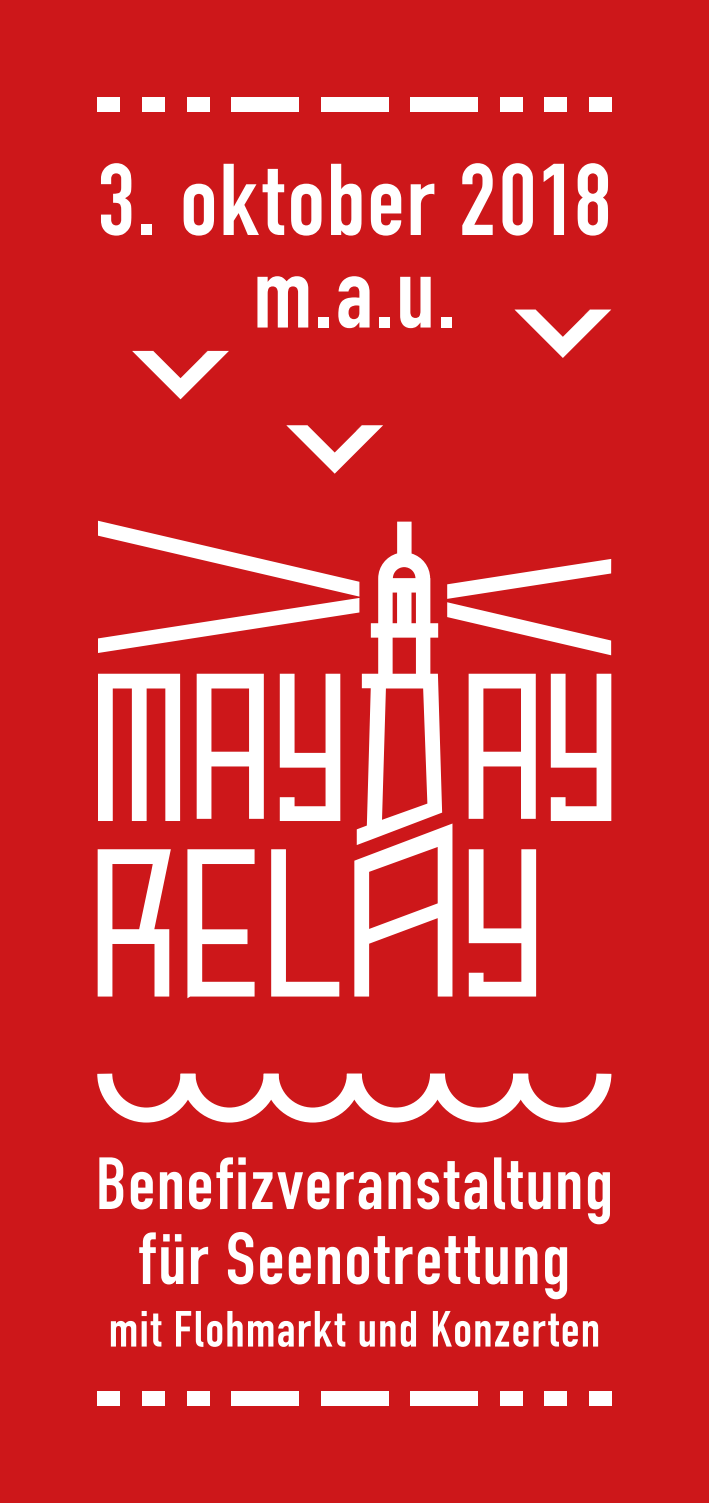
<style>
.page{position:relative;width:709px;height:1503px;background:#fff}
.page>*{position:absolute;margin:0;border:0;box-sizing:border-box;transform-origin:0 0}
.t1{font:700 100px/92.5px "DIN Condensed";letter-spacing:.02em;color:#fff;text-align:center}
.t2{font:700 72.5px/75px "DIN Condensed";letter-spacing:.03em;color:#fff;text-align:center}
.t3{font:700 50px "DIN Condensed";letter-spacing:.03em;color:#fff}
</style>
<div class="page">
<div style="left:0;top:0;width:709px;height:1502px;background:#cd171a"></div>
<svg style="left:98px;top:521px;width:513px;height:477px"></svg>
<svg style="left:132px;top:351px;width:97px;height:48px"></svg>
<svg style="left:286px;top:425px;width:97px;height:49px"></svg>
<svg style="left:514px;top:309px;width:97px;height:49px"></svg>
<svg style="left:97px;top:1073px;width:515px;height:50px"></svg>
<div style="left:98px;top:1391px;width:22px;height:14px;background:#fff"></div>
<div style="left:142px;top:1391px;width:23px;height:14px;background:#fff"></div>
<div style="left:187px;top:1391px;width:22px;height:14px;background:#fff"></div>
<div style="left:232px;top:1391px;width:67px;height:14px;background:#fff"></div>
<div style="left:321px;top:1391px;width:67px;height:14px;background:#fff"></div>
<div style="left:410px;top:1391px;width:68px;height:14px;background:#fff"></div>
<div style="left:500px;top:1391px;width:22px;height:14px;background:#fff"></div>
<div style="left:545px;top:1391px;width:22px;height:14px;background:#fff"></div>
<div style="left:589px;top:1391px;width:23px;height:14px;background:#fff"></div>
<div style="left:98px;top:97px;width:22px;height:15px;background:#fff"></div>
<div style="left:142px;top:97px;width:23px;height:15px;background:#fff"></div>
<div style="left:187px;top:97px;width:22px;height:15px;background:#fff"></div>
<div style="left:232px;top:97px;width:67px;height:15px;background:#fff"></div>
<div style="left:321px;top:97px;width:67px;height:15px;background:#fff"></div>
<div style="left:410px;top:97px;width:68px;height:15px;background:#fff"></div>
<div style="left:500px;top:97px;width:22px;height:15px;background:#fff"></div>
<div style="left:545px;top:97px;width:22px;height:15px;background:#fff"></div>
<div style="left:589px;top:97px;width:23px;height:15px;background:#fff"></div>
<h1 class="t1" style="left:98px;top:153px;width:515px">3. oktober 2018 m.a.u.</h1>
<p class="t2" style="left:96px;top:1145px;width:518px">Benefizveranstaltung für Seenotrettung</p>
<p class="t3" style="left:109px;top:1295px;width:493px">mit Flohmarkt und Konzerten</p>
</div>
